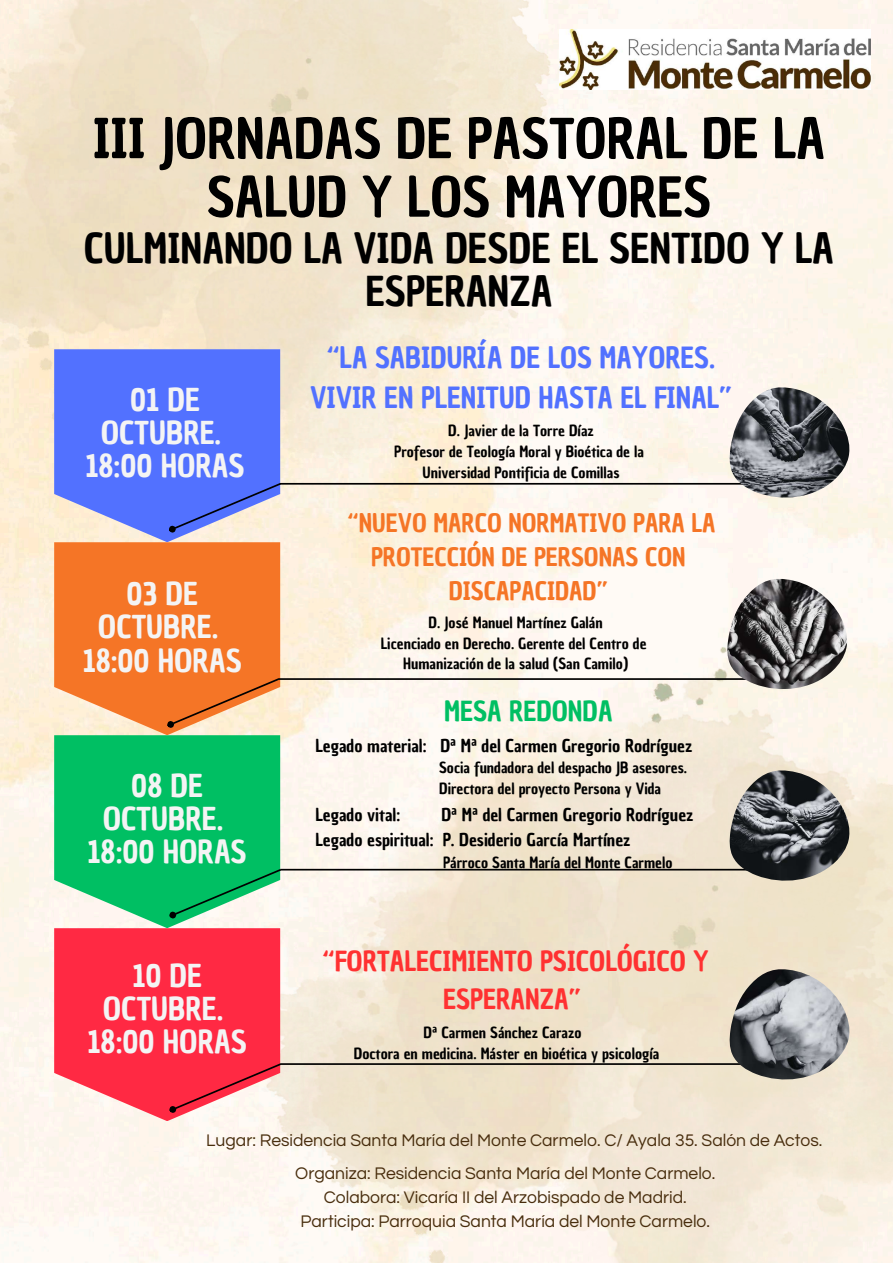
<style>
.page{position:relative;width:893px;height:1263px;background:#fff}
.page>*{position:absolute;margin:0;border:0;box-sizing:border-box;transform-origin:0 0}
.t1{font:53.7px/58.5px "Chau Philomene One";color:#000;text-align:center}
.t2{font:40.2px/43.3px "Chau Philomene One";color:#000;text-align:center}
.t3{font:30.83px/33.2px "Chau Philomene One";color:#f4f4f4;text-align:center}
.t4{font:28.5px/39.4px "Chau Philomene One";color:#5271ff;text-align:center}
.t5{font:27px/37.7px "Chau Philomene One";color:#ff3131;text-align:center}
.t6{font:27px "Chau Philomene One";color:#00bf63}
.t7{font:24.75px/34.3px "Chau Philomene One";color:#f57526;text-align:center}
.t8{font:17.48px/24.2px "Questrial";color:#482d0d;text-align:center}
.t9{font:17.25px/25.1px "Chau Philomene One";color:#000}
.t10{font:15px/20.9px "Chau Philomene One";color:#000;text-align:center}
</style>
<div class="page">
<img style="left:0;top:0;width:893px;height:1263px">
<img style="left:0;top:0;width:559px;height:473px">
<img style="left:559px;top:30px;width:311px;height:59px">
<img style="left:249px;top:631px;width:644px;height:632px">
<hr style="left:280px;top:483px;width:468px;height:2px;background:#000">
<hr style="left:278px;top:678px;width:468px;height:2px;background:#000">
<hr style="left:280px;top:869px;width:468px;height:1px;background:#000">
<svg style="left:54px;top:349px;width:229px;height:772px;background:#9f8481"></svg>
<hr style="left:280px;top:1063px;width:468px;height:2px;background:#000">
<img style="left:729px;top:387px;width:120px;height:111px">
<img style="left:727px;top:579px;width:120px;height:110px">
<img style="left:729px;top:770px;width:120px;height:111px">
<img style="left:729px;top:969px;width:120px;height:110px">
<h1 class="t1" style="left:93px;top:110px;width:733px">III JORNADAS DE PASTORAL DE LA<br>SALUD Y LOS MAYORES</h1>
<h2 class="t2" style="left:84px;top:227px;width:751px">CULMINANDO LA VIDA DESDE EL SENTIDO Y LA<br>ESPERANZA</h2>
<h3 class="t3" style="left:86px;top:383px;width:161px">01 DE<br>OCTUBRE.<br>18:00 HORAS</h3>
<h3 class="t3" style="left:83px;top:578px;width:161px">03 DE<br>OCTUBRE.<br>18:00 HORAS</h3>
<h3 class="t3" style="left:88px;top:769px;width:161px">08 DE<br>OCTUBRE.<br>18:00 HORAS</h3>
<h3 class="t3" style="left:88px;top:959px;width:161px">10 DE<br>OCTUBRE.<br>18:00 HORAS</h3>
<h3 class="t4" style="left:310px;top:339px;width:423px">“LA SABIDURÍA DE LOS MAYORES.<br>VIVIR EN PLENITUD HASTA EL FINAL”</h3>
<p class="t10" style="left:394px;top:421px;width:251px">D. Javier de la Torre Díaz<br>Profesor de Teología Moral y Bioética de la<br>Universidad Pontificia de Comillas</p>
<h3 class="t7" style="left:347px;top:506px;width:369px">“NUEVO MARCO NORMATIVO PARA LA<br>PROTECCIÓN DE PERSONAS CON<br>DISCAPACIDAD”</h3>
<p class="t10" style="left:381px;top:612px;width:267px">D. José Manuel Martínez Galán<br>Licenciado en Derecho. Gerente del Centro de<br>Humanización de la salud (San Camilo)</p>
<h3 class="t6" style="left:444px;top:693px;width:170px">MESA REDONDA</h3>
<p class="t9" style="left:315px;top:733px;width:378px">Legado material: Dª Mª del Carmen Gregorio Rodríguez</p>
<p class="t10" style="left:439px;top:757px;width:249px;text-align:left">Socia fundadora del despacho JB asesores.<br>Directora del proyecto Persona y Vida</p>
<p class="t9" style="left:315px;top:802px;width:86px">Legado vital:</p>
<p class="t9" style="left:315px;top:802px;width:379px;text-indent:126px">Dª Mª del Carmen Gregorio Rodríguez<br>Legado espiritual: P. Desiderio García Martínez</p>
<p class="t10" style="left:443px;top:852px;width:231px">Párroco Santa María del Monte Carmelo</p>
<h3 class="t5" style="left:323px;top:942px;width:387px">“FORTALECIMIENTO PSICOLÓGICO Y<br>ESPERANZA”</h3>
<p class="t10" style="left:354px;top:1022px;width:307px">Dª Carmen Sánchez Carazo<br>Doctora en medicina. Máster en bioética y psicología</p>
<p class="t8" style="left:206px;top:1129px;width:617px">Lugar: Residencia Santa María del Monte Carmelo. C/ Ayala 35. Salón de Actos.</p>
<p class="t8" style="left:295px;top:1161px;width:421px">Organiza: Residencia Santa María del Monte Carmelo.<br>Colabora: Vicaría II del Arzobispado de Madrid.<br>Participa: Parroquia Santa María del Monte Carmelo.</p>
</div>
